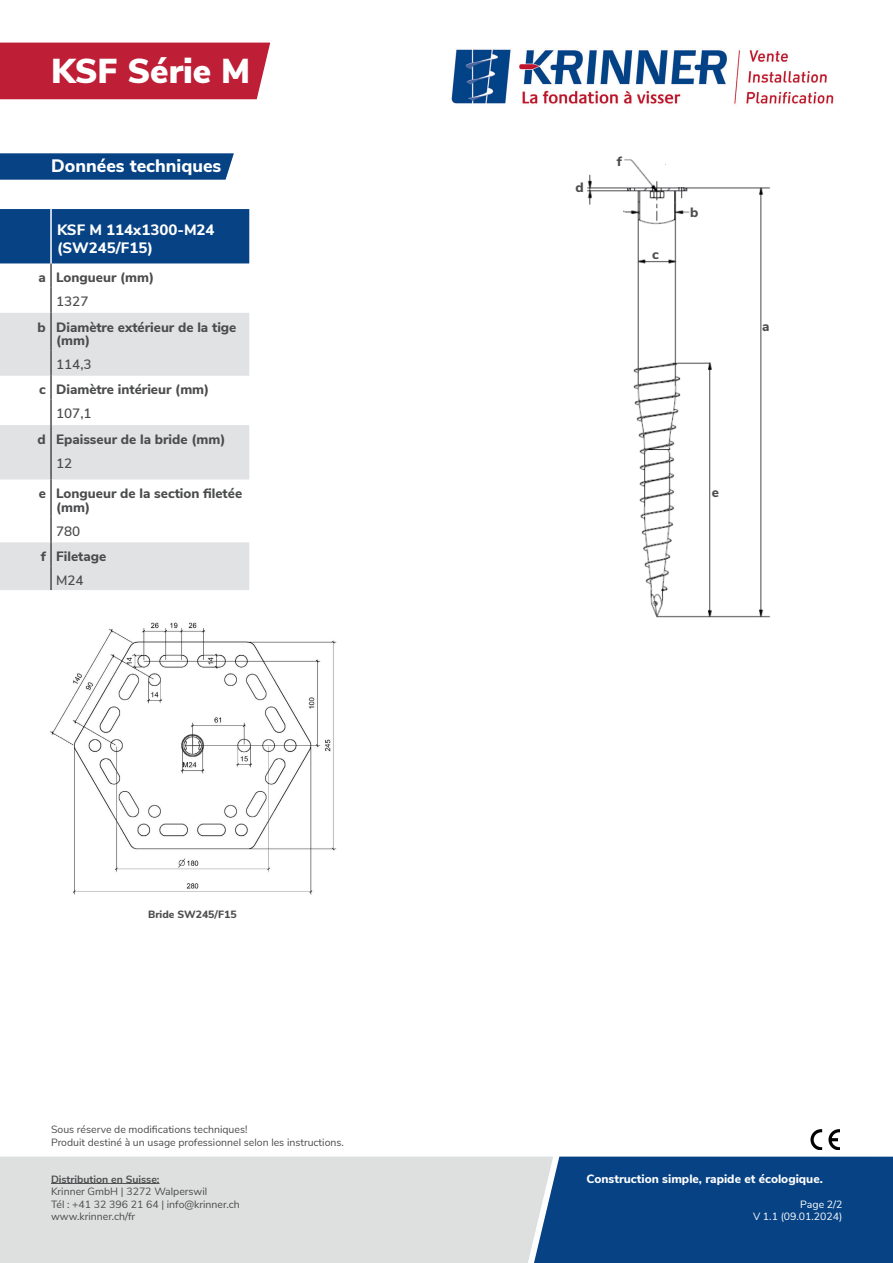
<style>
.page{position:relative;width:893px;height:1263px;background:#fff}
.page>*{position:absolute;margin:0;border:0;box-sizing:border-box;transform-origin:0 0}
.t1{font:900 34.5px "Nunito Sans";color:#fff}
.t2{font:800 18px "Nunito Sans";color:#fff}
.Subline{font:800 15px/18px "Nunito Sans";color:#fff}
.Tabelle_fett{font:800 13.5px/13.5px "Nunito Sans";color:#4b4c4d}
.Tabelle_normal{font:800 13.5px/13.5px "Nunito Sans";color:#4b4c4d}
.Tabelle_normal-2{font:600 13.5px "Nunito Sans";color:#4b4c4d}
.t3{font:800 12px "Nunito Sans";color:#fff}
.t4{font:10.5px "Nunito Sans";color:#4b4c4d}
.t5{font:10.5px "Nunito Sans";color:#fff}
.t6{font:700 10.5px "Nunito Sans";color:#4b4c4d}
.t7{font:800 10.5px "Nunito Sans";color:#4b4c4d}
</style>
<div class="page">
<svg style="left:0;top:153px;width:234px;height:27px;background:#104989"></svg>
<div style="left:553px;top:1156px;width:340px;height:107px;background:#064284"></div>
<div style="left:0;top:43px;width:270px;height:56px;background:#be1e36"></div>
<div style="left:0;top:1156px;width:553px;height:107px;background:#dde0df"></div>
<img style="left:583px;top:159px;width:187px;height:459px">
<div style="left:666px;top:154px;width:36px;height:33px;background:#fff"></div>
<img style="left:50px;top:622px;width:287px;height:273px">
<svg style="left:810px;top:1129px;width:12px;height:21px"></svg>
<svg style="left:828px;top:1129px;width:11px;height:21px"></svg>
<hr style="left:51px;top:1183px;width:109px;height:1px;background:#4b4c4d">
<div style="left:0;top:209px;width:249px;height:54px;background:#064284"></div>
<svg style="left:0;top:313px;width:249px;height:277px;fill:#e1e2e4"></svg>
<hr style="left:50px;top:263px;width:2px;height:24px;background:#4b4c4d">
<hr style="left:50px;top:287px;width:2px;height:26px;background:#4b4c4d">
<hr style="left:50px;top:313px;width:2px;height:37px;background:#4b4c4d">
<hr style="left:50px;top:350px;width:2px;height:26px;background:#4b4c4d">
<hr style="left:50px;top:376px;width:2px;height:24px;background:#4b4c4d">
<hr style="left:50px;top:400px;width:2px;height:25px;background:#4b4c4d">
<hr style="left:50px;top:425px;width:2px;height:24px;background:#4b4c4d">
<hr style="left:50px;top:449px;width:2px;height:30px;background:#4b4c4d">
<hr style="left:50px;top:517px;width:2px;height:25px;background:#4b4c4d">
<hr style="left:50px;top:542px;width:2px;height:24px;background:#4b4c4d">
<hr style="left:50px;top:566px;width:2px;height:24px;background:#4b4c4d">
<hr style="left:50px;top:479px;width:2px;height:38px;background:#4b4c4d">
<hr style="left:50px;top:209px;width:2px;height:54px;background:#fff">
<img style="left:451px;top:49px;width:383px;height:55px">
<p class="t1" style="left:51px;top:46px;width:201px">KSF Série M</p>
<p class="t2" style="left:51px;top:152px;width:172px">Données techniques</p>
<p class="Subline" style="left:57px;top:220px;width:159px">KSF M 114x1300-M24 (SW245/F15)</p>
<p class="Tabelle_fett" style="left:39px;top:270px;width:9px">a</p>
<p class="Tabelle_fett" style="left:56px;top:270px;width:100px">Longueur (mm)</p>
<p class="Tabelle_normal-2" style="left:56px;top:291px;width:34px">1327</p>
<p class="Tabelle_fett" style="left:38px;top:319px;width:10px">b</p>
<p class="Tabelle_fett" style="left:56px;top:319px;width:182px">Diamètre extérieur de la tige (mm)</p>
<p class="Tabelle_normal-2" style="left:56px;top:354px;width:37px">114,3</p>
<p class="Tabelle_fett" style="left:39px;top:382px;width:8px">c</p>
<p class="Tabelle_fett" style="left:56px;top:382px;width:155px">Diamètre intérieur (mm)</p>
<p class="Tabelle_normal-2" style="left:56px;top:404px;width:37px">107,1</p>
<p class="Tabelle_fett" style="left:38px;top:432px;width:10px">d</p>
<p class="Tabelle_normal" style="left:56px;top:432px;width:171px">Epaisseur de la bride (mm)</p>
<p class="Tabelle_normal-2" style="left:56px;top:453px;width:18px">12</p>
<p class="Tabelle_fett" style="left:39px;top:486px;width:9px">e</p>
<p class="Tabelle_normal" style="left:56px;top:486px;width:188px">Longueur de la section filetée (mm)</p>
<p class="Tabelle_normal-2" style="left:56px;top:521px;width:26px">780</p>
<p class="Tabelle_fett" style="left:41px;top:549px;width:7px">f</p>
<p class="Tabelle_normal" style="left:56px;top:549px;width:52px">Filetage</p>
<p class="Tabelle_normal-2" style="left:56px;top:570px;width:29px">M24</p>
<p class="t7" style="left:148px;top:906px;width:90px">Bride SW245/F15</p>
<p class="t4" style="left:51px;top:1122px;width:198px">Sous réserve de modifications techniques!</p>
<p class="t4" style="left:51px;top:1134px;width:294px">Produit destiné à un usage professionnel selon les instructions.</p>
<p class="t6" style="left:51px;top:1171px;width:110px">Distribution en Suisse:</p>
<p class="t4" style="left:51px;top:1184px;width:158px">Krinner GmbH | 3272 Walperswil</p>
<p class="t4" style="left:51px;top:1196px;width:190px">Tél : +41 32 396 21 64 | info@krinner.ch</p>
<p class="t4" style="left:51px;top:1209px;width:86px">www.krinner.ch/fr</p>
<p class="Tabelle_normal" style="left:575px;top:180px;width:10px">d</p>
<p class="Tabelle_normal" style="left:617px;top:153px;width:7px">f</p>
<p class="Tabelle_normal" style="left:652px;top:247px;width:8px">c</p>
<p class="Tabelle_normal" style="left:690px;top:205px;width:10px">b</p>
<p class="Tabelle_normal" style="left:762px;top:319px;width:9px">a</p>
<p class="Tabelle_normal" style="left:712px;top:485px;width:9px">e</p>
<p class="t3" style="left:586px;top:1170px;width:238px">Construction simple, rapide et écologique.</p>
<p class="t5" style="left:800px;top:1197px;width:44px">Page 2/2</p>
<p class="t5" style="left:753px;top:1209px;width:91px">V 1.1 (09.01.2024)</p>
</div>
